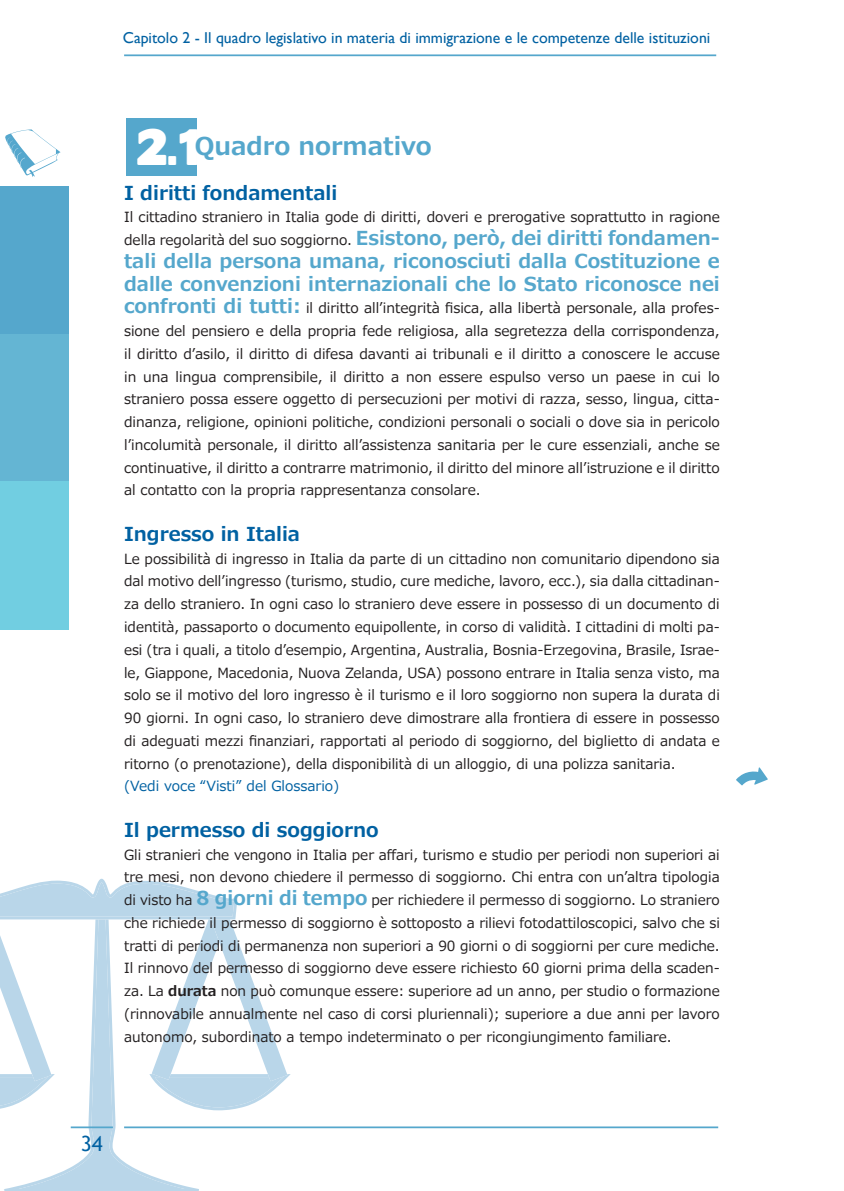
<style>
.page{position:relative;width:844px;height:1191px;background:#fff}
.page>*{position:absolute;margin:0;border:0;box-sizing:border-box;transform-origin:0 0}
.t1{font:700 24.5px "Meiryo";color:#55a7cc}
.t2{font:21px "Trebuchet MS";color:#0161a2}
.t3{font:700 19.25px/22.8px "Meiryo";color:#55a7cc;text-align:justify}
.t4{font:700 19.25px "Meiryo";color:#0161a2}
.t5{font:15.75px "Gill Sans";color:#0161a2}
.t6{font:14px/22.8px "Meiryo";color:#231f20;text-align:justify}
.t7{font:14px "Meiryo";color:#0161a2}
.s1{font-family:"Boris Black Bloxx";font-weight:400;font-size:45.68px;color:#fff}
.s2{font-weight:400;font-size:14px;color:#231f20}
.s3{font-weight:700;font-size:19.25px;color:#55a7cc}
.s4{font-weight:700}
</style>
<div class="page">
<hr style="left:124px;top:54px;width:592px;height:2px;background:#55a7cc">
<svg style="left:5px;top:129px;width:55px;height:48px"></svg>
<div style="left:0;top:186px;width:68px;height:149px;background:#55a7cc"></div>
<div style="left:0;top:334px;width:68px;height:149px;background:#64b5d3"></div>
<div style="left:0;top:481px;width:68px;height:149px;background:#71cee1"></div>
<svg style="left:4px;top:1110px;width:195px;height:81px"></svg>
<svg style="left:0;top:878px;width:290px;height:232px"></svg>
<hr style="left:124px;top:1126px;width:594px;height:2px;background:#55a7cc">
<hr style="left:71px;top:1126px;width:42px;height:2px;background:#55a7cc">
<div style="left:127px;top:118px;width:70px;height:57px;background:#55a7cc"></div>
<svg style="left:736px;top:767px;width:31px;height:18px"></svg>
<p class="t5" style="left:123px;top:28px;width:588px">Capitolo 2 - Il quadro legislativo in materia di immigrazione e le competenze delle istituzioni</p>
<h1 class="t1" style="left:136px;top:132px;width:297px"><span class="s1">2.1</span>Quadro normativo</h1>
<h3 class="t4" style="left:124px;top:182px;width:215px">I diritti fondamentali</h3>
<p class="t6" style="left:124px;top:206px;width:597px">Il cittadino straniero in Italia gode di diritti, doveri e prerogative soprattutto in ragione</p>
<h3 class="t3" style="left:124px;top:227px;width:597px"><span class="s2">della regolarità del suo soggiorno.</span> Esistono, però, dei diritti fondamen&shy;tali della persona umana, riconosciuti dalla Costituzione e dalle convenzioni internazionali che lo Stato riconosce nei</h3>
<p class="t6" style="left:124px;top:297px;width:597px"><span class="s3">confronti di tutti:</span> il diritto all’integrità fisica, alla libertà personale, alla profes&shy;sione del pensiero e della propria fede religiosa, alla segretezza della corrispondenza, il diritto d’asilo, il diritto di difesa davanti ai tribunali e il diritto a conoscere le accuse in una lingua comprensibile, il diritto a non essere espulso verso un paese in cui lo straniero possa essere oggetto di persecuzioni per motivi di razza, sesso, lingua, citta&shy;dinanza, religione, opinioni politiche, condizioni personali o sociali o dove sia in pericolo l’incolumità personale, il diritto all’assistenza sanitaria per le cure essenziali, anche se continuative, il diritto a contrarre matrimonio, il diritto del minore all’istruzione e il diritto al contatto con la propria rappresentanza consolare.</p>
<h3 class="t4" style="left:124px;top:523px;width:177px">Ingresso in Italia</h3>
<p class="t6" style="left:124px;top:547px;width:597px">Le possibilità di ingresso in Italia da parte di un cittadino non comunitario dipendono sia dal motivo dell’ingresso (turismo, studio, cure mediche, lavoro, ecc.), sia dalla cittadinan&shy;za dello straniero. In ogni caso lo straniero deve essere in possesso di un documento di identità, passaporto o documento equipollente, in corso di validità. I cittadini di molti pa&shy;esi (tra i quali, a titolo d’esempio, Argentina, Australia, Bosnia-Erzegovina, Brasile, Israe&shy;le, Giappone, Macedonia, Nuova Zelanda, USA) possono entrare in Italia senza visto, ma solo se il motivo del loro ingresso è il turismo e il loro soggiorno non supera la durata di 90 giorni. In ogni caso, lo straniero deve dimostrare alla frontiera di essere in possesso di adeguati mezzi finanziari, rapportati al periodo di soggiorno, del biglietto di andata e ritorno (o prenotazione), della disponibilità di un alloggio, di una polizza sanitaria.</p>
<p class="t7" style="left:124px;top:778px;width:217px">(Vedi voce “Visti” del Glossario)</p>
<h3 class="t4" style="left:124px;top:819px;width:256px">Il permesso di soggiorno</h3>
<p class="t6" style="left:124px;top:843px;width:597px">Gli stranieri che vengono in Italia per affari, turismo e studio per periodi non superiori ai tre mesi, non devono chiedere il permesso di soggiorno. Chi entra con un’altra tipologia di visto ha <span class="s3">8 giorni di tempo</span> per richiedere il permesso di soggiorno. Lo straniero che richiede il permesso di soggiorno è sottoposto a rilievi fotodattiloscopici, salvo che si tratti di periodi di permanenza non superiori a 90 giorni o di soggiorni per cure mediche.<br>Il rinnovo del permesso di soggiorno deve essere richiesto 60 giorni prima della scaden&shy;za. La <span class="s4">durata</span> non può comunque essere: superiore ad un anno, per studio o formazione (rinnovabile annualmente nel caso di corsi pluriennali); superiore a due anni per lavoro autonomo, subordinato a tempo indeterminato o per ricongiungimento familiare.</p>
<h2 class="t2" style="left:81px;top:1130px;width:24px">34</h2>
</div>
